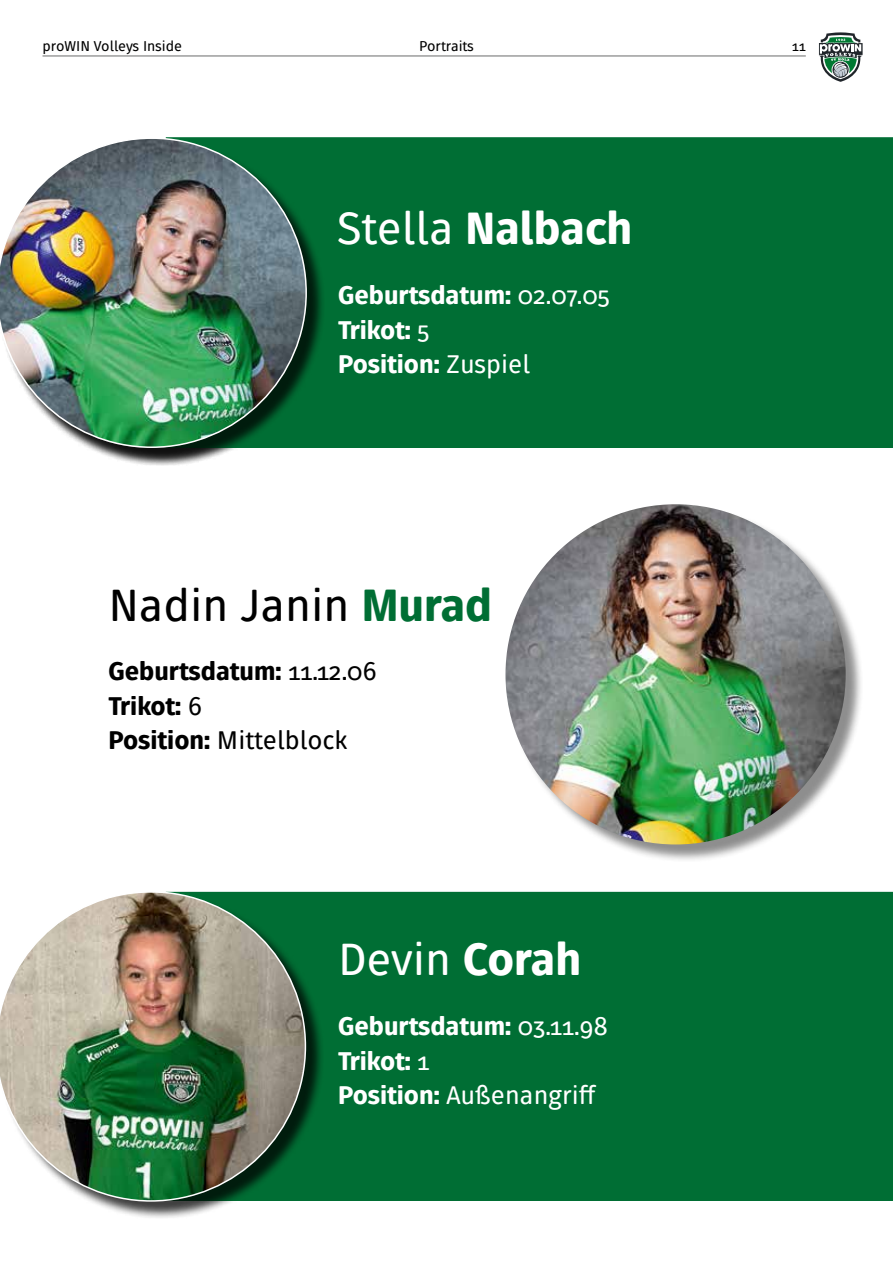
<style>
.page{position:relative;width:893px;height:1263px;background:#fff}
.page>*{position:absolute;margin:0;border:0;box-sizing:border-box;transform-origin:0 0}
.t1{font:45px "Fuse V.2 Text";color:#000}
.t2{font:800 45px "Fuse V.2 Text";color:#fff}
.t3{font:45px "Fuse V.2 Text";color:#fff}
.t4{font:800 25.5px/34.2px "Fuse V.2 Text";color:#fff}
.t5{font:800 25.5px/34.2px "Fuse V.2 Text";color:#000}
.t6{font:25.5px "Fuse V.2 Text";color:#fff}
.t7{font:14.25px "Fuse V.2 Text";color:#000}
.s1{font-weight:400}
.s2{font-weight:800;color:#006e34}
.s3{font-weight:800}
</style>
<div class="page">
<svg style="left:819px;top:32px;width:44px;height:50px"></svg>
<hr style="left:43px;top:55px;width:763px;height:2px;background:#9c9d9d">
<div style="left:307px;top:137px;width:586px;height:311px;background:#006e34"></div>
<div style="left:306px;top:892px;width:587px;height:309px;background:#006e34"></div>
<div style="left:0;top:140px;width:325px;height:326px;background:#000;opacity:.75"></div>
<img style="left:0;top:137px;width:307px;height:311px">
<div style="left:508px;top:506px;width:356px;height:357px;background:#000;opacity:.45"></div>
<img style="left:505px;top:504px;width:341px;height:340px;border-radius:170px">
<div style="left:0;top:893px;width:325px;height:327px;background:#000;opacity:.75"></div>
<img style="left:0;top:891px;width:306px;height:311px">
<p class="t7" style="left:43px;top:37px;width:141px">proWIN Volleys Inside</p>
<p class="t7" style="left:419px;top:37px;width:56px">Portraits</p>
<p class="t7" style="left:792px;top:37px;width:15px">11</p>
<h1 class="t2" style="left:338px;top:199px;width:296px"><span class="s1">Stella</span> Nalbach</h1>
<p class="t4" style="left:338px;top:278px;width:273px">Geburtsdatum: <span class="s1">02.07.05<br></span>Trikot: <span class="s1">5<br></span>Position: <span class="s1">Zuspiel</span></p>
<p class="t6" style="left:582px;top:280px;width:27px">93</p>
<p class="t6" style="left:418px;top:314px;width:14px">2</p>
<p class="t6" style="left:447px;top:348px;width:109px">Universal</p>
<h1 class="t1" style="left:108px;top:578px;width:385px">Nadin Janin <span class="s2">Murad</span></h1>
<p class="t5" style="left:108px;top:654px;width:270px">Geburtsdatum: <span class="s1">11.12.06<br></span>Trikot: <span class="s1">6<br></span>Position: <span class="s1">Mittelblock</span></p>
<h1 class="t3" style="left:338px;top:932px;width:245px">Devin <span class="s3">Corah</span></h1>
<p class="t4" style="left:338px;top:1009px;width:271px">Geburtsdatum: <span class="s1">03.11.98<br></span>Trikot: <span class="s1">1<br></span>Position: <span class="s1">Außenangriff</span></p>
<p class="t6" style="left:518px;top:1011px;width:92px">27.02 06</p>
<p class="t6" style="left:418px;top:1045px;width:14px">4</p>
<p class="t6" style="left:579px;top:1079px;width:10px">f</p>
</div>
